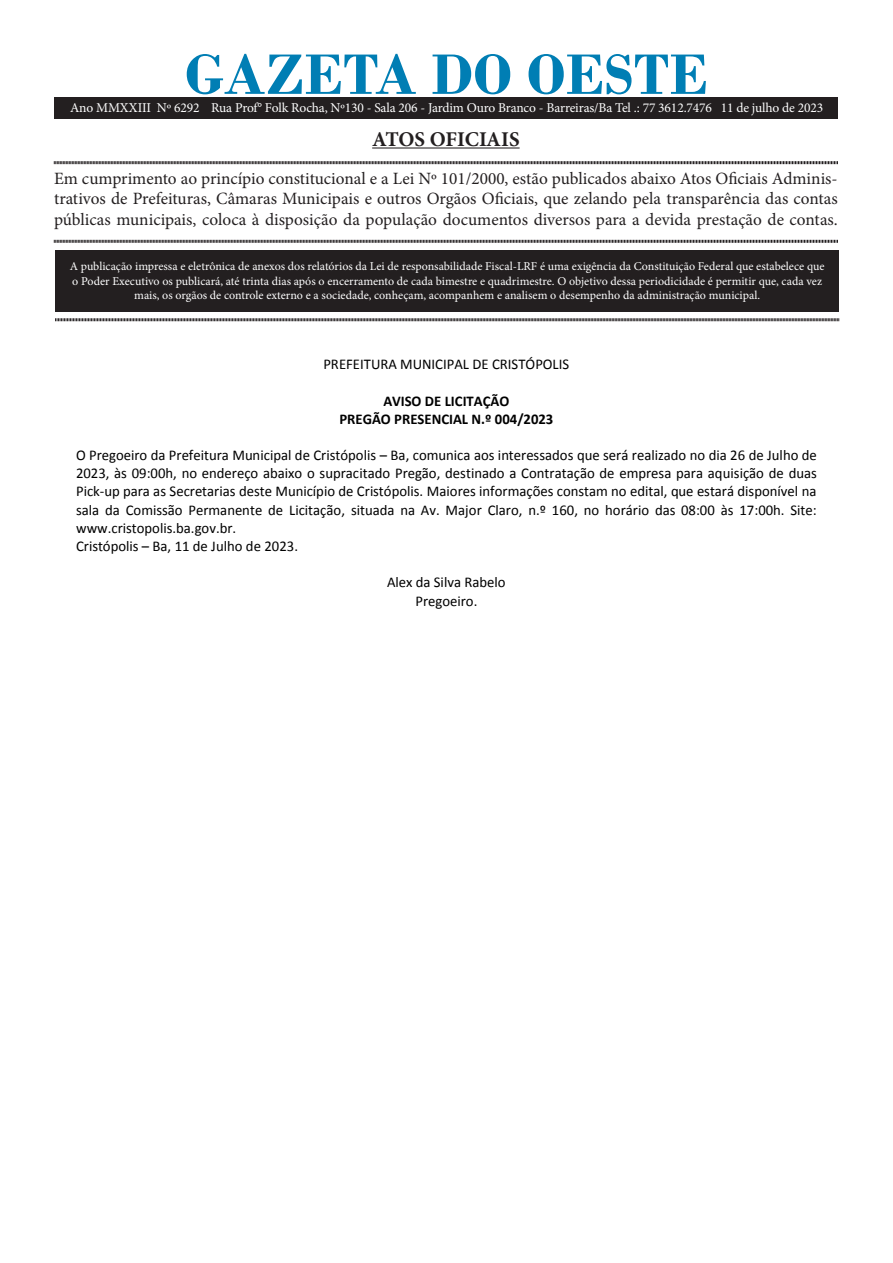
<style>
.page{position:relative;width:893px;height:1263px;background:#fff}
.page>*{position:absolute;margin:0;border:0;box-sizing:border-box;transform-origin:0 0}
.t1{font:700 60px "Bodoni";color:#007eb4}
.t2{font:700 21px "Minion Pro";letter-spacing:-.005em;color:#231f20}
.t3{font:17.25px/20.7px "Minion Pro";color:#231f20;text-align:justify}
.t4{font:14.85px/18.1px "Calibri";color:#000}
.t5{font:700 14.85px/18px "Calibri";color:#000;text-align:center}
.t6{font:13.5px "Minion Pro";letter-spacing:-.01em;color:#fff}
.t7{font:12px/14.4px "Minion Pro";color:#fff;text-align:center}
</style>
<div class="page">
<div style="left:55px;top:250px;width:784px;height:61px;background:#231f20"></div>
<hr style="left:372px;top:147px;width:148px;height:2px;background:#231f20">
<svg style="left:54px;top:161px;width:784px;height:4px;background:#908e8e"></svg>
<svg style="left:54px;top:239px;width:784px;height:4px;background:#908e8e"></svg>
<svg style="left:55px;top:318px;width:784px;height:4px;background:#908e8e"></svg>
<div style="left:54px;top:98px;width:784px;height:20px;background:#231f20"></div>
<p class="t1" style="left:185px;top:39px;width:525px">GAZETA DO OESTE</p>
<p class="t2" style="left:372px;top:124px;width:149px">ATOS OFICIAIS</p>
<p class="t3" style="left:54px;top:168px;width:785px">Em cumprimento ao princípio constitucional e a Lei Nº 101/2000, estão publicados abaixo Atos Oficiais Adminis&shy;trativos de Prefeituras, Câmaras Municipais e outros Orgãos Oficiais, que zelando pela transparência das contas públicas municipais, coloca à disposição da população documentos diversos para a devida prestação de contas.</p>
<p class="t7" style="left:70px;top:259px;width:756px">A publicação impressa e eletrônica de anexos dos relatórios da Lei de responsabilidade Fiscal-LRF é uma exigência da Constituição Federal que estabelece que o Poder Executivo os publicará, até trinta dias após o encerramento de cada bimestre e quadrimestre. O objetivo dessa periodicidade é permitir que, cada vez mais, os orgãos de controle externo e a sociedade, conheçam, acompanhem e analisem o desempenho da administração municipal.</p>
<p class="t6" style="left:70px;top:98px;width:755px">Ano MMXXIII Nº 6292 Rua Prof° Folk Rocha, Nº130 - Sala 206 - Jardim Ouro Branco - Barreiras/Ba Tel .: 77 3612.7476 11 de julho de 2023</p>
<p class="t4" style="left:323px;top:355px;width:247px">PREFEITURA MUNICIPAL DE CRISTÓPOLIS</p>
<p class="t5" style="left:339px;top:392px;width:215px">AVISO DE LICITAÇÃO<br>PREGÃO PRESENCIAL N.º 004/2023</p>
<p class="t4" style="left:76px;top:446px;width:742px">O Pregoeiro da Prefeitura Municipal de Cristópolis – Ba, comunica aos interessados que será realizado no dia 26 de Julho de 2023, às 09:00h, no endereço abaixo o supracitado Pregão, destinado a Contratação de empresa para aquisição de duas Pick-up para as Secretarias deste Município de Cristópolis. Maiores informações constam no edital, que estará disponível na sala da Comissão Permanente de Licitação, situada na Av. Major Claro, n.º 160, no horário das 08:00 às 17:00h. Site: www.cristopolis.ba.gov.br.<br>Cristópolis – Ba, 11 de Julho de 2023.</p>
<p class="t4" style="left:387px;top:573px;width:120px;text-align:center">Alex da Silva Rabelo<br>Pregoeiro.</p>
</div>
